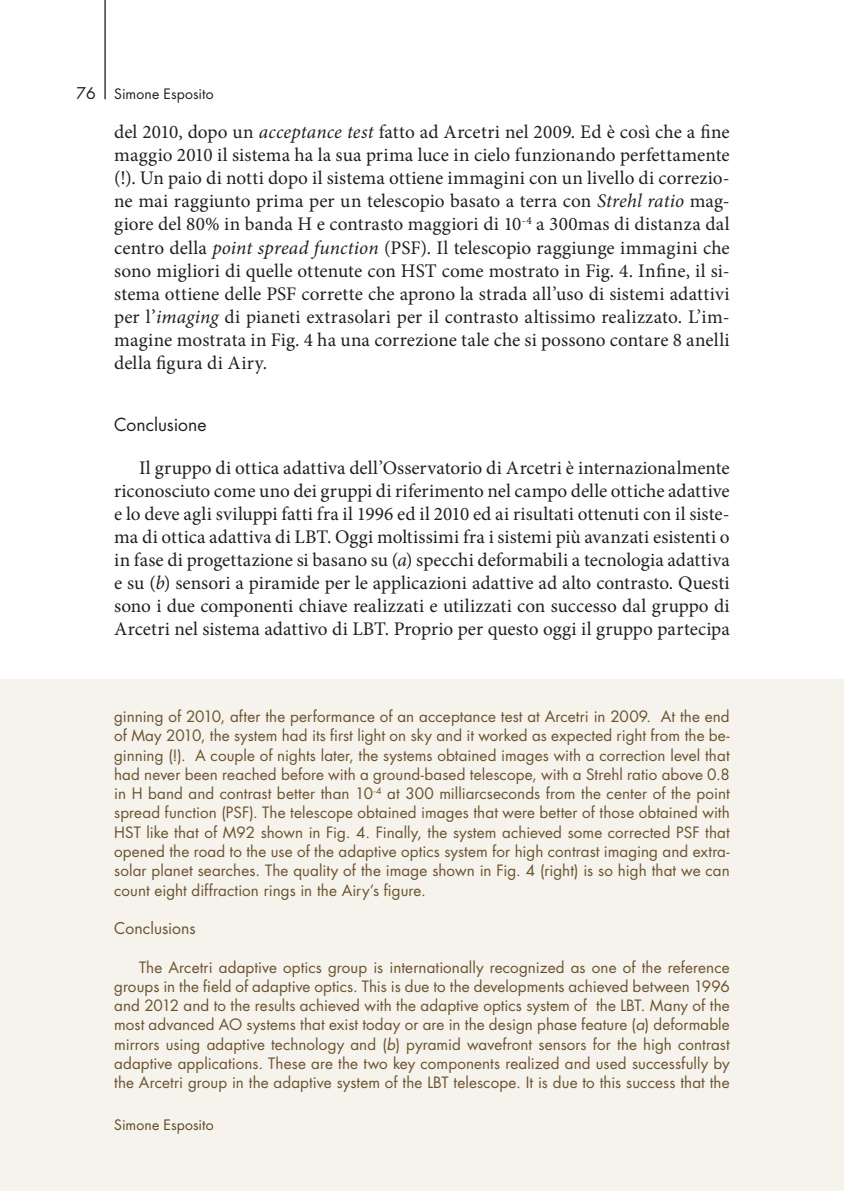
<style>
.page{position:relative;width:844px;height:1191px;background:#fff}
.page>*{position:absolute;margin:0;border:0;box-sizing:border-box;transform-origin:0 0}
.t1{font:19.25px/23.1px "Minion Pro";letter-spacing:.005em;color:#231f20;text-align:justify}
.t2{font:17.5px "Futura Std";color:#231f20}
.t3{font:15.75px "Futura Std";color:#6b5330}
.t4{font:15.75px "Futura Std";color:#231f20}
.t5{font:15.22px/19.2px "Futura Std";letter-spacing:.005em;color:#6b5330;text-align:justify}
.t6{font:14px "Futura Std";letter-spacing:.005em;color:#231f20}
.t7{font:14px "Futura Std";letter-spacing:.005em;color:#604824}
.s1{font-style:italic}
</style>
<div class="page">
<div style="left:0;top:680px;width:843px;height:511px;background:#f5f3eb"></div>
<hr style="left:104px;top:0;width:2px;height:99px;background:#231f20">
<p class="t4" style="left:76px;top:83px;width:21px">76</p>
<p class="t6" style="left:114px;top:85px;width:101px">Simone Esposito</p>
<p class="t1" style="left:114px;top:120px;width:617px">del 2010, dopo un <span class="s1">acceptance test</span> fatto ad Arcetri nel 2009. Ed è così che a fine maggio 2010 il sistema ha la sua prima luce in cielo funzionando perfettamente (!). Un paio di notti dopo il sistema ottiene immagini con un livello di correzio&shy;ne mai raggiunto prima per un telescopio basato a terra con <span class="s1">Strehl ratio</span> mag&shy;giore del 80% in banda H e contrasto maggiori di 10<sup>-4</sup> a 300mas di distanza dal centro della <span class="s1">point spread function</span> (PSF). Il telescopio raggiunge immagini che sono migliori di quelle ottenute con HST come mostrato in Fig. 4. Infine, il si&shy;stema ottiene delle PSF corrette che aprono la strada all’uso di sistemi adattivi per l’<span class="s1">imaging</span> di pianeti extrasolari per il contrasto altissimo realizzato. L’im&shy;magine mostrata in Fig. 4 ha una correzione tale che si possono contare 8 anelli della figura di Airy.</p>
<p class="t2" style="left:114px;top:413px;width:94px">Conclusione</p>
<p class="t1" style="left:114px;top:456px;width:617px;text-indent:25px">Il gruppo di ottica adattiva dell’Osservatorio di Arcetri è internazionalmente riconosciuto come uno dei gruppi di riferimento nel campo delle ottiche adattive e lo deve agli sviluppi fatti fra il 1996 ed il 2010 ed ai risultati ottenuti con il siste&shy;ma di ottica adattiva di LBT. Oggi moltissimi fra i sistemi più avanzati esistenti o in fase di progettazione si basano su (<span class="s1">a</span>) specchi deformabili a tecnologia adattiva e su (<span class="s1">b</span>) sensori a piramide per le applicazioni adattive ad alto contrasto. Questi sono i due componenti chiave realizzati e utilizzati con successo dal gruppo di Arcetri nel sistema adattivo di LBT. Proprio per questo oggi il gruppo partecipa</p>
<p class="t5" style="left:114px;top:707px;width:617px">ginning of 2010, after the performance of an acceptance test at Arcetri in 2009. At the end of May 2010, the system had its first light on sky and it worked as expected right from the be&shy;ginning (!). A couple of nights later, the systems obtained images with a correction level that had never been reached before with a ground-based telescope, with a Strehl ratio above 0.8 in H band and contrast better than 10<sup>-4</sup> at 300 milliarcseconds from the center of the point spread function (PSF). The telescope obtained images that were better of those obtained with HST like that of M92 shown in Fig. 4. Finally, the system achieved some corrected PSF that opened the road to the use of the adaptive optics system for high contrast imaging and extra&shy;solar planet searches. The quality of the image shown in Fig. 4 (right) is so high that we can count eight diffraction rings in the Airy’s figure.</p>
<p class="t3" style="left:114px;top:918px;width:83px">Conclusions</p>
<p class="t5" style="left:114px;top:957px;width:617px;text-indent:25px">The Arcetri adaptive optics group is internationally recognized as one of the reference groups in the field of adaptive optics. This is due to the developments achieved between 1996 and 2012 and to the results achieved with the adaptive optics system of the LBT. Many of the most advanced AO systems that exist today or are in the design phase feature (<span class="s1">a</span>) deformable mirrors using adaptive technology and (<span class="s1">b</span>) pyramid wavefront sensors for the high contrast adaptive applications. These are the two key components realized and used successfully by the Arcetri group in the adaptive system of the LBT telescope. It is due to this success that the</p>
<p class="t7" style="left:114px;top:1116px;width:101px">Simone Esposito</p>
</div>
